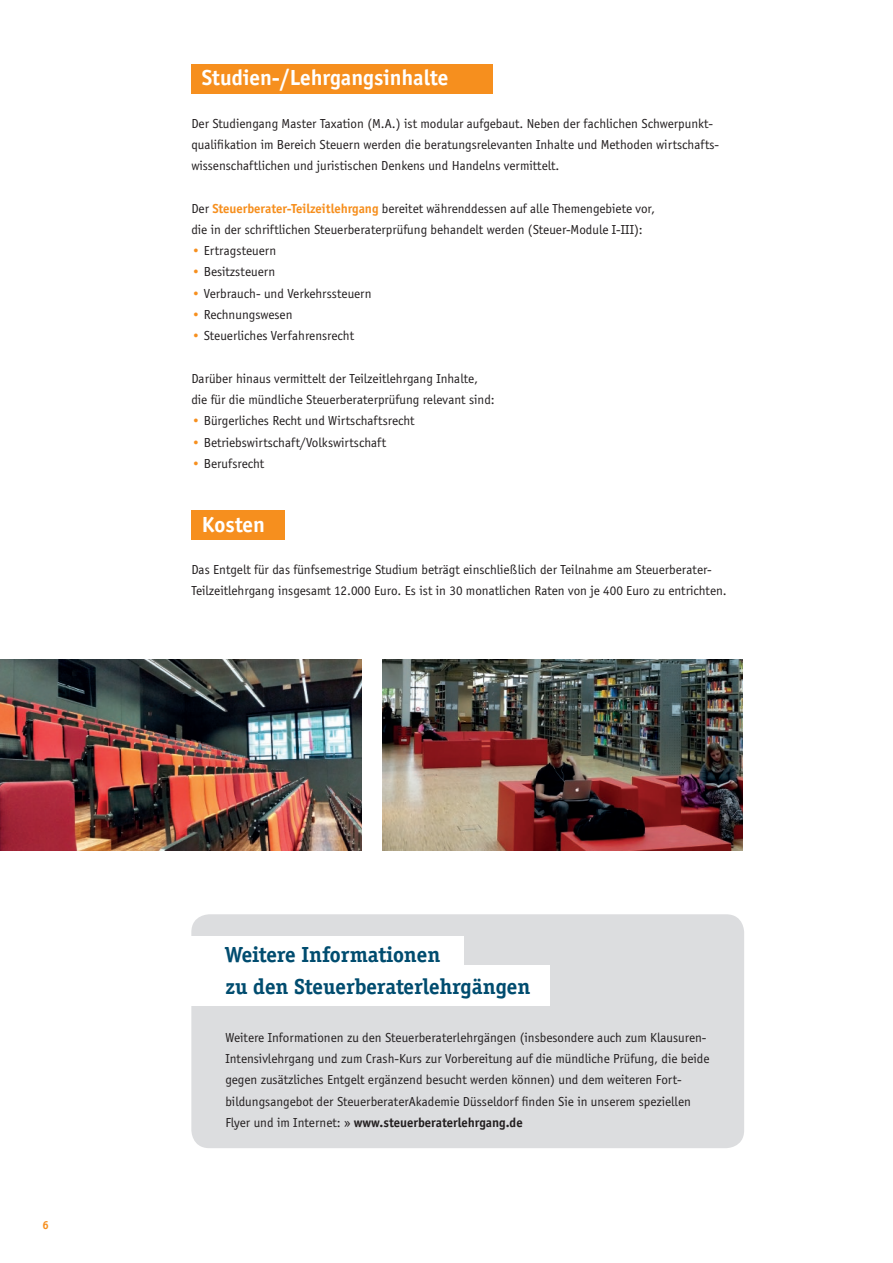
<style>
.page{position:relative;width:893px;height:1263px;background:#fff}
.page>*{position:absolute;margin:0;border:0;box-sizing:border-box;transform-origin:0 0}
.t1{font:700 22.5px/32px "Officina Serif";color:#004c6f}
.t2{font:700 22.5px "Officina Sans";color:#fff}
.t3{font:13.5px/21.3px "Officina Sans";color:#231f20}
.t4{font:700 12px "Officina Serif";color:#f68f1e}
.s1{font-weight:700;color:#f68f1e}
.s2{color:#f68f1e}
.s3{font-weight:700}
</style>
<div class="page">
<div style="left:191px;top:64px;width:302px;height:30px;background:#f68f1e"></div>
<div style="left:191px;top:510px;width:94px;height:30px;background:#f68f1e"></div>
<div style="left:191px;top:914px;width:553px;height:234px;background:#dcdddf;border-radius:18px"></div>
<div style="left:191px;top:936px;width:272px;height:40px;background:#fff"></div>
<div style="left:191px;top:965px;width:359px;height:41px;background:#fff"></div>
<img style="left:383px;top:659px;width:360px;height:191px">
<img style="left:0;top:659px;width:361px;height:191px">
<p class="t4" style="left:43px;top:1218px;width:8px">6</p>
<h1 class="t2" style="left:202px;top:64px;width:248px">Studien-/Lehrgangsinhalte</h1>
<p class="t3" style="left:191px;top:113px;width:529px">Der Studiengang Master Taxation (M.A.) ist modular aufgebaut. Neben der fachlichen Schwerpunkt&shy;qualifikation im Bereich Steuern werden die beratungsrelevanten Inhalte und Methoden wirtschafts&shy;wissenschaftlichen und juristischen Denkens und Handelns vermittelt.</p>
<p class="t3" style="left:191px;top:198px;width:465px">Der <span class="s1">Steuerberater-Teilzeitlehrgang</span> bereitet währenddessen auf alle Themengebiete vor, die in der schriftlichen Steuerberaterprüfung behandelt werden (Steuer-Module I-III):</p>
<p class="t3" style="left:191px;top:240px;width:86px"><span class="s2">•</span> Ertragsteuern</p>
<p class="t3" style="left:191px;top:261px;width:85px"><span class="s2">•</span> Besitzsteuern</p>
<p class="t3" style="left:191px;top:283px;width:182px"><span class="s2">•</span> Verbrauch- und Verkehrssteuern</p>
<p class="t3" style="left:191px;top:304px;width:103px"><span class="s2">•</span> Rechnungswesen</p>
<p class="t3" style="left:191px;top:325px;width:164px"><span class="s2">•</span> Steuerliches Verfahrensrecht</p>
<p class="t3" style="left:191px;top:368px;width:305px">Darüber hinaus vermittelt der Teilzeitlehrgang Inhalte, die für die mündliche Steuerberaterprüfung relevant sind:</p>
<p class="t3" style="left:191px;top:410px;width:225px"><span class="s2">•</span> Bürgerliches Recht und Wirtschaftsrecht</p>
<p class="t3" style="left:191px;top:432px;width:196px"><span class="s2">•</span> Betriebswirtschaft/Volkswirtschaft</p>
<p class="t3" style="left:191px;top:453px;width:75px"><span class="s2">•</span> Berufsrecht</p>
<h1 class="t2" style="left:202px;top:510px;width:64px">Kosten</h1>
<p class="t3" style="left:191px;top:559px;width:537px">Das Entgelt für das fünfsemestrige Studium beträgt einschließlich der Teilnahme am Steuerberater-<br>Teilzeitlehrgang insgesamt 12.000 Euro. Es ist in 30 monatlichen Raten von je 400 Euro zu entrichten.</p>
<h1 class="t1" style="left:225px;top:938px;width:307px">Weitere Informationen<br>zu den Steuerberaterlehrgängen</h1>
<p class="t3" style="left:225px;top:1027px;width:486px">Weitere Informationen zu den Steuerberaterlehrgängen (insbesondere auch zum Klausuren-Intensivlehrgang und zum Crash-Kurs zur Vorbereitung auf die mündliche Prüfung, die beide gegen zusätzliches Entgelt ergänzend besucht werden können) und dem weiteren Fort&shy;bildungsangebot der SteuerberaterAkademie Düsseldorf finden Sie in unserem speziellen Flyer und im Internet: » <span class="s3">www.steuerberaterlehrgang.de</span></p>
</div>
